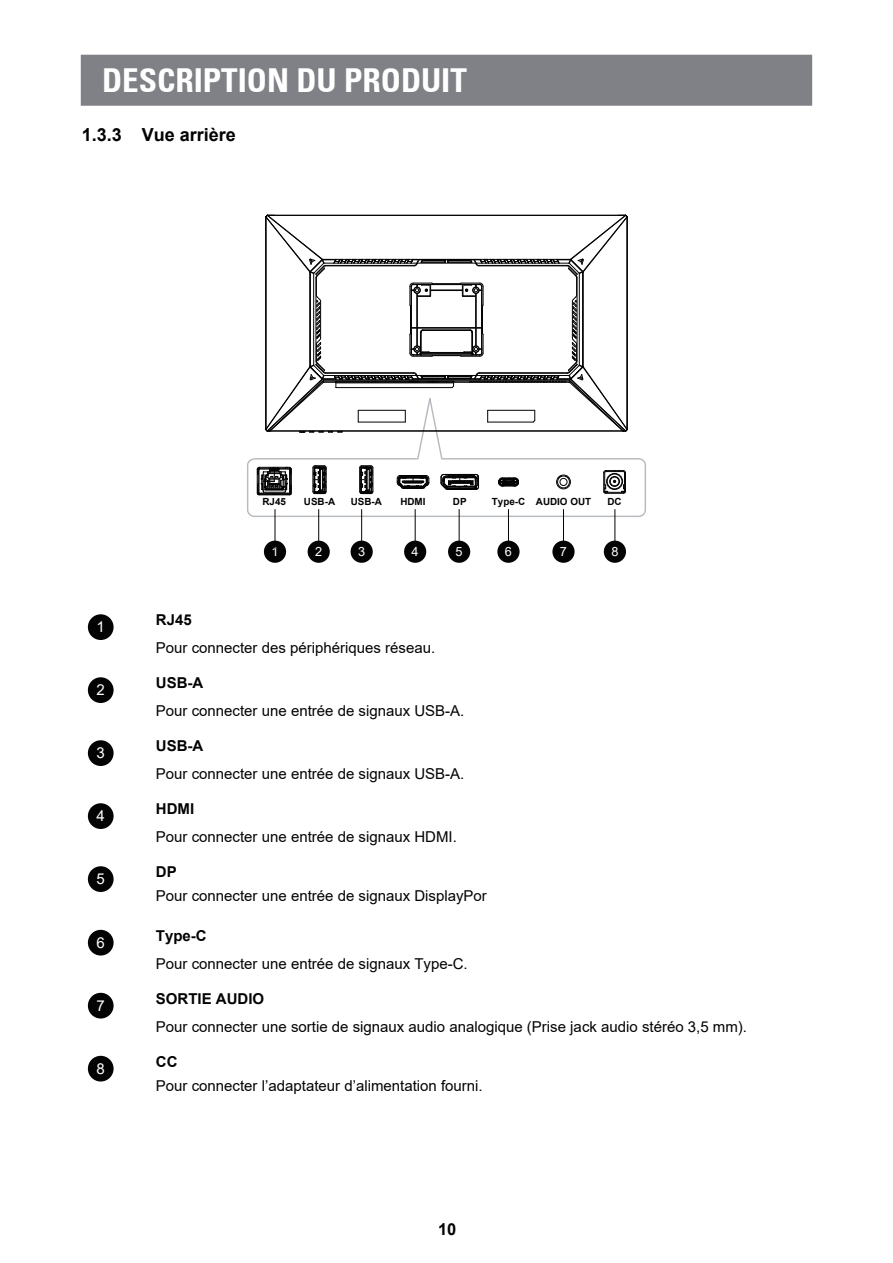
<style>
.page{position:relative;width:893px;height:1263px;background:#fff}
.page>*{position:absolute;margin:0;border:0;box-sizing:border-box;transform-origin:0 0}
.t1{font:700 condensed 33px "Univers 67";color:#fff}
.t2{font:700 18px "Arial";color:#030303}
.t3{font:700 16.5px "Arial";color:#030303}
.t4{font:15px "Arial";color:#030303}
.t5{font:700 15px "Arial";color:#030303}
.t6{font:15px "Arial";color:#fff}
.t7{font:12.75px "Arial";color:#fff}
.t8{font:700 9.9px "Arial";color:#030303}
</style>
<div class="page">
<div style="left:81px;top:55px;width:731px;height:51px;background:#7f8186;border:2px solid #7f8186"></div>
<div style="left:88px;top:614px;width:26px;height:26px;background:#030303;border-radius:50%"></div>
<div style="left:88px;top:677px;width:26px;height:26px;background:#030303;border-radius:50%"></div>
<div style="left:88px;top:740px;width:26px;height:26px;background:#030303;border-radius:50%"></div>
<div style="left:88px;top:803px;width:26px;height:26px;background:#030303;border-radius:50%"></div>
<div style="left:88px;top:866px;width:26px;height:26px;background:#030303;border-radius:50%"></div>
<div style="left:88px;top:930px;width:26px;height:25px;background:#030303;border-radius:50%"></div>
<div style="left:88px;top:993px;width:26px;height:25px;background:#030303;border-radius:50%"></div>
<div style="left:88px;top:1056px;width:26px;height:25px;background:#030303;border-radius:50%"></div>
<svg style="left:247px;top:433px;width:399px;height:85px"></svg>
<div style="left:264px;top:541px;width:22px;height:22px;background:#030303;border-radius:50%"></div>
<hr style="left:361px;top:509px;width:1px;height:39px;background:#060304">
<hr style="left:318px;top:509px;width:1px;height:39px;background:#060304">
<hr style="left:275px;top:509px;width:1px;height:39px;background:#060304">
<div style="left:308px;top:541px;width:22px;height:22px;background:#030303;border-radius:50%"></div>
<hr style="left:415px;top:509px;width:1px;height:39px;background:#060304">
<div style="left:351px;top:541px;width:22px;height:22px;background:#030303;border-radius:50%"></div>
<hr style="left:459px;top:509px;width:1px;height:39px;background:#060304">
<div style="left:404px;top:541px;width:22px;height:22px;background:#030303;border-radius:50%"></div>
<hr style="left:508px;top:509px;width:1px;height:39px;background:#060304">
<hr style="left:563px;top:509px;width:1px;height:39px;background:#060304">
<hr style="left:614px;top:509px;width:1px;height:39px;background:#060304">
<div style="left:448px;top:541px;width:22px;height:22px;background:#030303;border-radius:50%"></div>
<div style="left:497px;top:541px;width:23px;height:22px;background:#030303;border-radius:50%"></div>
<div style="left:552px;top:541px;width:23px;height:22px;background:#030303;border-radius:50%"></div>
<div style="left:604px;top:541px;width:22px;height:22px;background:#030303;border-radius:50%"></div>
<svg style="left:498px;top:477px;width:21px;height:10px"></svg>
<svg style="left:359px;top:465px;width:15px;height:29px"></svg>
<svg style="left:603px;top:470px;width:23px;height:24px"></svg>
<svg style="left:397px;top:475px;width:33px;height:14px"></svg>
<svg style="left:312px;top:465px;width:15px;height:29px"></svg>
<hr style="left:259px;top:495px;width:30px;height:1px;background:#030303">
<svg style="left:257px;top:467px;width:35px;height:28px"></svg>
<div style="left:556px;top:475px;width:15px;height:14px;border:1px solid #030303;border-radius:50%"></div>
<svg style="left:558px;top:475px;width:11px;height:3px"></svg>
<div style="left:557px;top:476px;width:13px;height:12px;border:1px solid #030303;border-radius:50%"></div>
<div style="left:560px;top:478px;width:7px;height:8px;border:1px solid #030303;border-radius:50%"></div>
<svg style="left:441px;top:474px;width:38px;height:16px"></svg>
<svg style="left:265px;top:215px;width:363px;height:218px"></svg>
<h1 class="t1" style="left:102px;top:60px;width:366px">DESCRIPTION DU PRODUIT</h1>
<p class="t2" style="left:82px;top:122px;width:156px">1.3.3 Vue arrière</p>
<p class="t8" style="left:263px;top:494px;width:25px">RJ45</p>
<p class="t8" style="left:304px;top:494px;width:33px">USB-A</p>
<p class="t8" style="left:351px;top:494px;width:33px">USB-A</p>
<p class="t8" style="left:400px;top:494px;width:27px">HDMI</p>
<p class="t8" style="left:453px;top:494px;width:15px">DP</p>
<p class="t8" style="left:492px;top:494px;width:101px">Type-C AUDIO OUT</p>
<p class="t8" style="left:607px;top:494px;width:16px">DC</p>
<p class="t6" style="left:97px;top:617px;width:10px">1</p>
<p class="t6" style="left:97px;top:680px;width:10px">2</p>
<p class="t6" style="left:97px;top:743px;width:10px">3</p>
<p class="t6" style="left:97px;top:806px;width:10px">4</p>
<p class="t6" style="left:97px;top:869px;width:10px">5</p>
<p class="t7" style="left:271px;top:543px;width:9px">1</p>
<p class="t7" style="left:315px;top:543px;width:9px">2</p>
<p class="t7" style="left:358px;top:543px;width:9px">3</p>
<p class="t7" style="left:412px;top:543px;width:9px">4</p>
<p class="t7" style="left:456px;top:543px;width:9px">5</p>
<p class="t7" style="left:505px;top:543px;width:9px">6</p>
<p class="t7" style="left:560px;top:543px;width:9px">7</p>
<p class="t7" style="left:611px;top:543px;width:9px">8</p>
<p class="t5" style="left:156px;top:609px;width:37px">RJ45</p>
<p class="t4" style="left:156px;top:638px;width:281px">Pour connecter des périphériques réseau.</p>
<p class="t5" style="left:156px;top:672px;width:49px">USB-A</p>
<p class="t4" style="left:156px;top:701px;width:310px">Pour connecter une entrée de signaux USB-A.</p>
<p class="t5" style="left:156px;top:735px;width:49px">USB-A</p>
<p class="t4" style="left:156px;top:764px;width:310px">Pour connecter une entrée de signaux USB-A.</p>
<p class="t5" style="left:156px;top:798px;width:40px">HDMI</p>
<p class="t4" style="left:156px;top:827px;width:302px">Pour connecter une entrée de signaux HDMI.</p>
<p class="t5" style="left:156px;top:861px;width:22px">DP</p>
<p class="t4" style="left:156px;top:885px;width:332px">Pour connecter une entrée de signaux DisplayPor</p>
<p class="t6" style="left:97px;top:932px;width:10px">6</p>
<p class="t5" style="left:156px;top:925px;width:52px">Type-C</p>
<p class="t4" style="left:156px;top:953px;width:313px">Pour connecter une entrée de signaux Type-C.</p>
<p class="t6" style="left:97px;top:995px;width:10px">7</p>
<p class="t5" style="left:156px;top:988px;width:110px">SORTIE AUDIO</p>
<p class="t4" style="left:156px;top:1016px;width:593px">Pour connecter une sortie de signaux audio analogique (Prise jack audio stéréo 3,5 mm).</p>
<p class="t6" style="left:97px;top:1058px;width:10px">8</p>
<p class="t5" style="left:156px;top:1051px;width:23px">CC</p>
<p class="t4" style="left:156px;top:1075px;width:328px">Pour connecter l’adaptateur d’alimentation fourni.</p>
<p class="t3" style="left:438px;top:1217px;width:20px">10</p>
</div>
